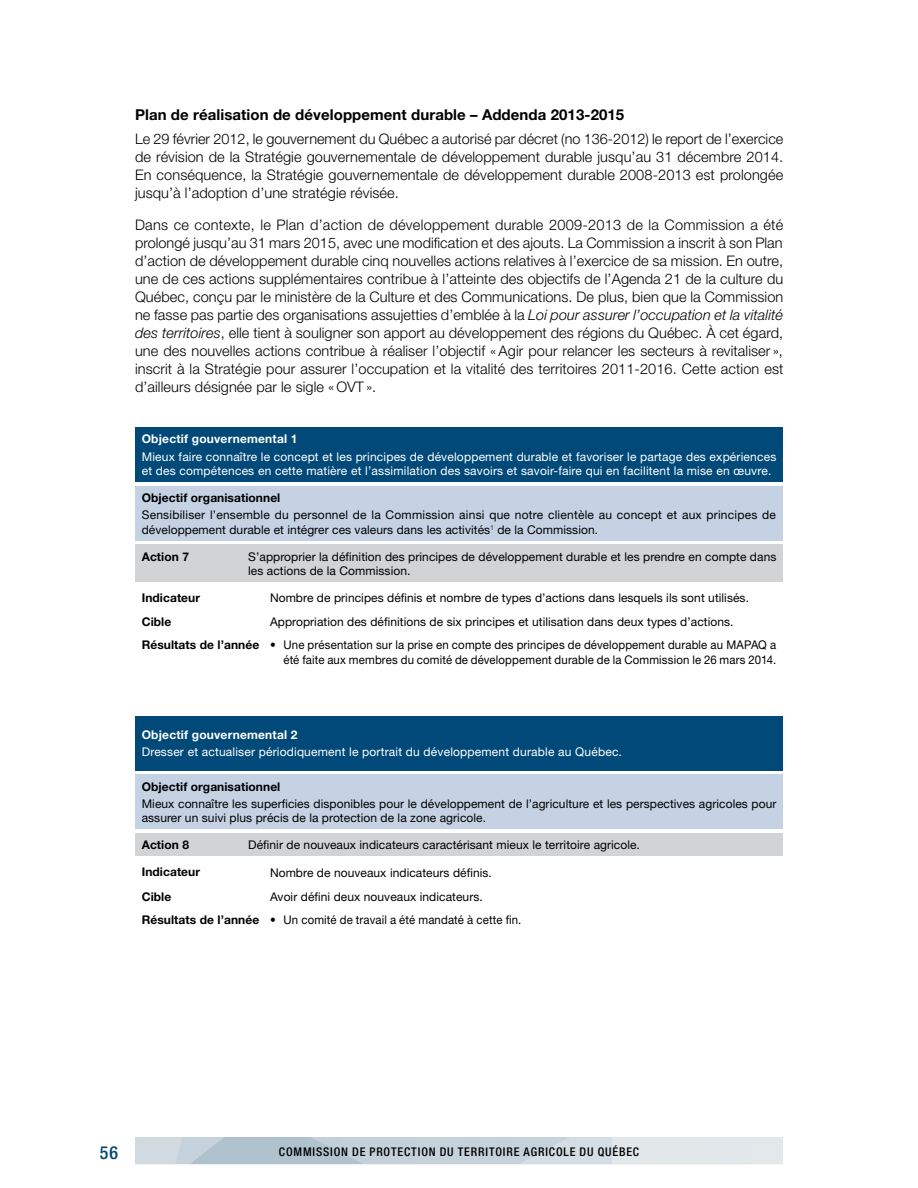
<style>
.page{position:relative;width:918px;height:1188px;background:#fff}
.page>*{position:absolute;margin:0;border:0;box-sizing:border-box;transform-origin:0 0}
.t1{font:500 condensed 18px "Helvetica Neue";color:#004978}
.t2{font:700 15px "Helvetica Neue";letter-spacing:.005em;color:#000}
.t3{font:300 14.55px/18px "Helvetica Neue";letter-spacing:.005em;color:#000;text-align:justify}
.t4{font:12px/14.4px "Helvetica Neue";letter-spacing:.005em;color:#000}
.t5{font:12px/14.4px "Helvetica Neue";letter-spacing:.015em;color:#fff}
.t6{font:12px/14.4px "Helvetica Neue";letter-spacing:.005em;color:#000;text-align:right;scale:.95 1}
.t7{font:700 12px "Helvetica Neue";letter-spacing:.005em;color:#000}
.t8{font:500 condensed 12px "Helvetica Neue";letter-spacing:.07em;color:#000}
.t9{font:700 12px "Helvetica Neue";letter-spacing:.015em;color:#fff}
.s1{font-style:italic}
.s2{font-weight:300}
</style>
<div class="page">
<svg style="left:135px;top:1137px;width:648px;height:27px;background:#cad5dd"></svg>
<div style="left:135px;top:427px;width:648px;height:55px;background:#004978"></div>
<div style="left:135px;top:486px;width:648px;height:54px;background:#c5d2e3"></div>
<div style="left:135px;top:545px;width:648px;height:37px;background:#d1d3d4"></div>
<div style="left:135px;top:716px;width:648px;height:54px;background:#004978"></div>
<div style="left:135px;top:774px;width:648px;height:55px;background:#c5d2e3"></div>
<div style="left:135px;top:833px;width:648px;height:23px;background:#d1d3d4"></div>
<p class="t2" style="left:135px;top:105px;width:491px">Plan de réalisation de développement durable – Addenda 2013-2015</p>
<p class="t3" style="left:135px;top:130px;width:650px">Le 29 février 2012, le gouvernement du Québec a autorisé par décret (no 136-2012) le report de l’exercice de révision de la Stratégie gouvernementale de développement durable jusqu’au 31 décembre 2014.<br>En conséquence, la Stratégie gouvernementale de développement durable 2008-2013 est prolongée jusqu’à l’adoption d’une stratégie révisée.</p>
<p class="t3" style="left:135px;top:215px;width:650px">Dans ce contexte, le Plan d’action de développement durable 2009-2013 de la Commission a été prolongé jusqu’au 31 mars 2015, avec une modification et des ajouts. La Commission a inscrit à son Plan d’action de développement durable cinq nouvelles actions relatives à l’exercice de sa mission. En outre, une de ces actions supplémentaires contribue à l’atteinte des objectifs de l’Agenda 21 de la culture du Québec, conçu par le ministère de la Culture et des Communications. De plus, bien que la Commission ne fasse pas partie des organisations assujetties d’emblée à la <span class="s1">Loi pour assurer l’occupation et la vitalité des territoires</span>, elle tient à souligner son apport au développement des régions du Québec. À cet égard, une des nouvelles actions contribue à réaliser l’objectif «Agir pour relancer les secteurs à revitaliser », inscrit à la Stratégie pour assurer l’occupation et la vitalité des territoires 2011-2016. Cette action est d’ailleurs désignée par le sigle «OVT».</p>
<p class="t9" style="left:142px;top:432px;width:157px">Objectif gouvernemental 1</p>
<p class="t5" style="left:142px;top:449px;width:636px">Mieux faire connaître le concept et les principes de développement durable et favoriser le partage des expériences et des compétences en cette matière et l’assimilation des savoirs et savoir-faire qui en facilitent la mise en œuvre.</p>
<p class="t7" style="left:142px;top:490px;width:140px">Objectif organisationnel</p>
<p class="t4" style="left:142px;top:507px;width:636px">Sensibiliser l’ensemble du personnel de la Commission ainsi que notre clientèle au concept et aux principes de développement durable et intégrer ces valeurs dans les activités<sup>1</sup> de la Commission.</p>
<p class="t7" style="left:142px;top:549px;width:49px">Action 7</p>
<p class="t4" style="left:248px;top:549px;width:530px">S’approprier la définition des principes de développement durable et les prendre en compte dans les actions de la Commission.</p>
<p class="t7" style="left:142px;top:591px;width:60px">Indicateur</p>
<p class="t4" style="left:270px;top:591px;width:481px">Nombre de principes définis et nombre de types d’actions dans lesquels ils sont utilisés.</p>
<p class="t7" style="left:142px;top:615px;width:31px">Cible</p>
<p class="t4" style="left:270px;top:615px;width:465px">Appropriation des définitions de six principes et utilisation dans deux types d’actions.</p>
<p class="t6" style="left:270px;top:638px;width:534px"><span class="s2">•</span> Une présentation sur la prise en compte des principes de développement durable au MAPAQ a été faite aux membres du comité de développement durable de la Commission le 26 mars 2014.</p>
<p class="t7" style="left:142px;top:638px;width:119px">Résultats de l’année</p>
<p class="t9" style="left:142px;top:727px;width:157px">Objectif gouvernemental 2</p>
<p class="t5" style="left:142px;top:745px;width:482px">Dresser et actualiser périodiquement le portrait du développement durable au Québec.</p>
<p class="t7" style="left:142px;top:779px;width:140px">Objectif organisationnel</p>
<p class="t4" style="left:142px;top:796px;width:636px">Mieux connaître les superficies disponibles pour le développement de l’agriculture et les perspectives agricoles pour assurer un suivi plus précis de la protection de la zone agricole.</p>
<p class="t7" style="left:142px;top:838px;width:49px">Action 8</p>
<p class="t4" style="left:248px;top:838px;width:393px">Définir de nouveaux indicateurs caractérisant mieux le territoire agricole.</p>
<p class="t7" style="left:142px;top:865px;width:60px">Indicateur</p>
<p class="t4" style="left:270px;top:865px;width:223px">Nombre de nouveaux indicateurs définis.</p>
<p class="t7" style="left:142px;top:889px;width:31px">Cible</p>
<p class="t4" style="left:270px;top:889px;width:214px">Avoir défini deux nouveaux indicateurs.</p>
<p class="t7" style="left:142px;top:912px;width:119px">Résultats de l’année</p>
<p class="t6" style="left:270px;top:912px;width:266px"><span class="s2">•</span> Un comité de travail a été mandaté à cette fin.</p>
<p class="t1" style="left:100px;top:1141px;width:20px">56</p>
<p class="t8" style="left:279px;top:1145px;width:362px">COMMISSION DE PROTECTION DU TERRITOIRE AGRICOLE DU QUÉBEC</p>
</div>
